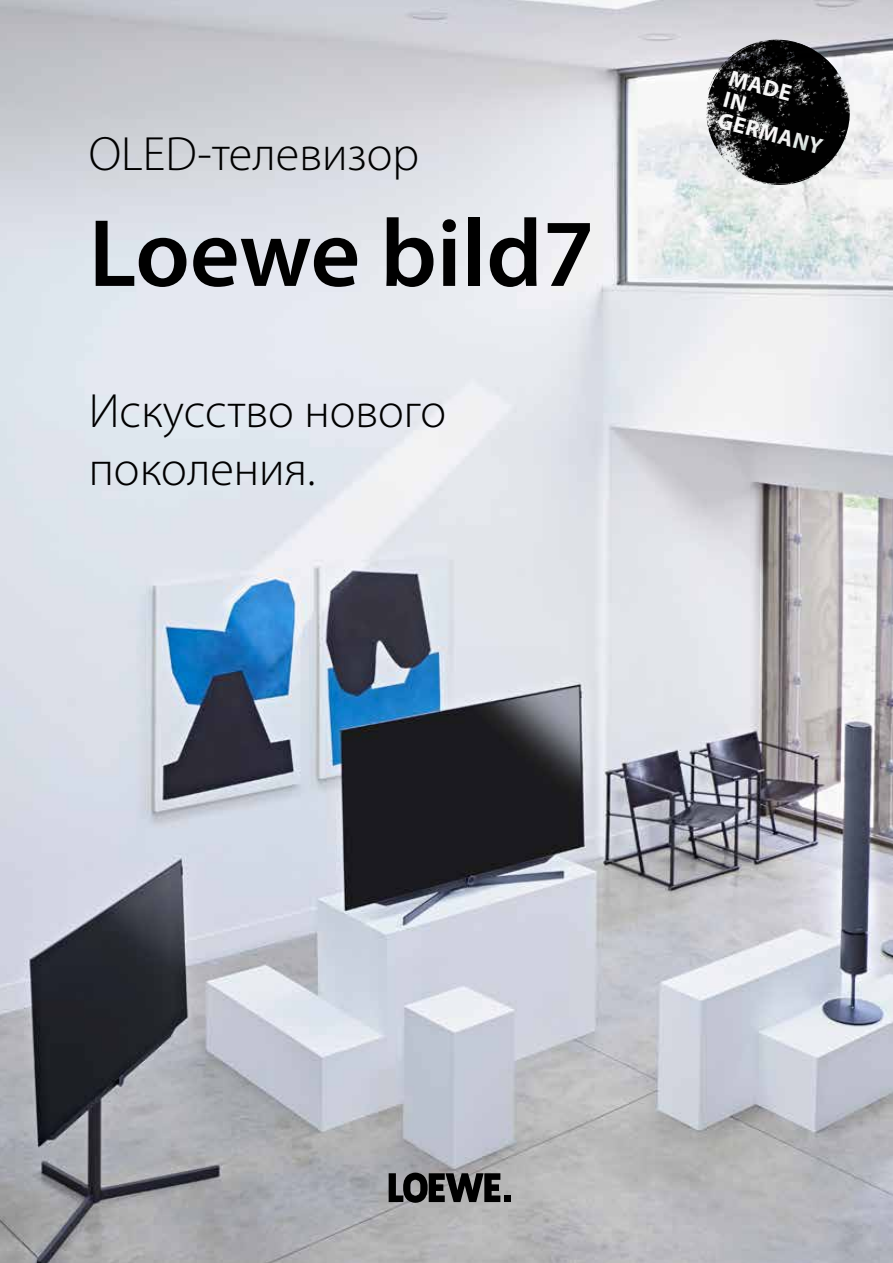
<style>
.page{position:relative;width:893px;height:1263px;background:#fff}
.page>*{position:absolute;margin:0;border:0;box-sizing:border-box;transform-origin:0 0}
.t1{font:600 96.6px "Myriad Pro";color:#000}
.t2{font:300 48.3px/57.9px "Myriad Pro";color:#000}
.t3{font:700 22.8px/21.8px "Myriad Pro";color:#fff}
</style>
<div class="page">
<img style="left:0;top:0;width:893px;height:1263px">
<div style="left:504px;top:1195px;width:6px;height:7px;background:#000"></div>
<svg style="left:389px;top:1172px;width:111px;height:31px;background:#424243"></svg>
<svg style="left:693px;top:27px;width:170px;height:170px"></svg>
<img style="left:696px;top:40px;width:164px;height:154px">
<img style="left:706px;top:35px;width:122px;height:65px">
<img style="left:745px;top:102px;width:108px;height:88px">
<p class="t2" style="left:89px;top:124px;width:332px">OLED-телевизор</p>
<h1 class="t1" style="left:89px;top:192px;width:507px">Loewe bild7</h1>
<p class="t2" style="left:89px;top:381px;width:359px">Искусство нового поколения.</p>
<p class="t3" style="left:733px;top:66px;width:109px;rotate:15deg">MADE<br>IN<br>GERMANY</p>
</div>
